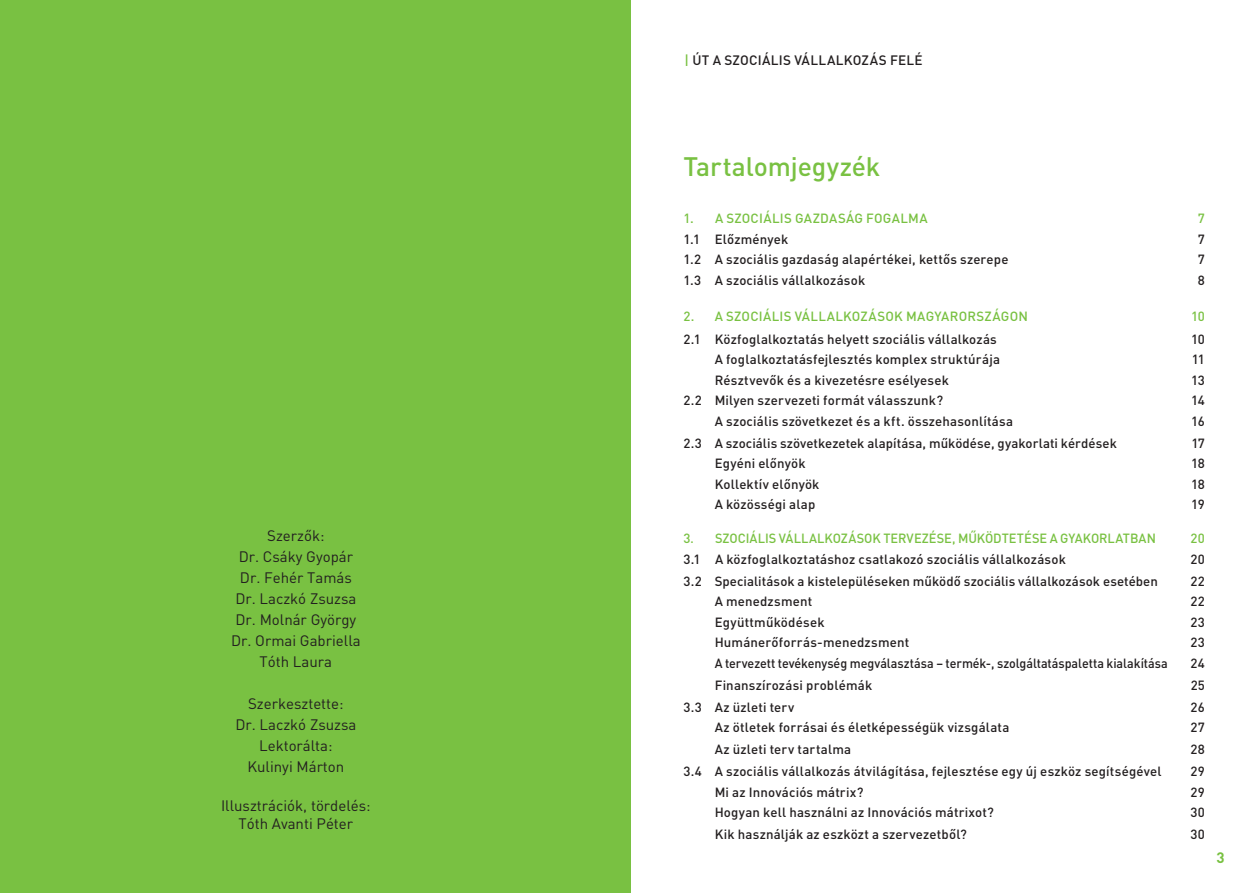
<style>
.page{position:relative;width:1259px;height:893px;background:#fff}
.page>*{position:absolute;margin:0;border:0;box-sizing:border-box;transform-origin:0 0}
.t1{font:500 26.4px "Din M";letter-spacing:-.005em;color:#79c142}
.t2{font:15px "Din CE";color:#231f20}
.t3{font:700 15px "Din M";color:#79c142}
.t4{font:500 13.5px "Din M";letter-spacing:.02em;color:#231f20}
.t5{font:500 13.2px "Din M";letter-spacing:.015em;color:#231f20}
.t6{font:500 13.2px "Din M";letter-spacing:.01em;color:#79c142}
.t7{font:500 13.2px "Din M";letter-spacing:-.005em;color:#231f20;scale:.95 1}
.s1{color:#79c142}
</style>
<div class="page">
<div style="left:0;top:0;width:631px;height:893px;background:#79c142"></div>
<p class="t2" style="left:267px;top:526px;width:59px">Szerzők:</p>
<p class="t2" style="left:239px;top:547px;width:116px">Dr. Csáky Gyopár</p>
<p class="t2" style="left:240px;top:568px;width:113px">Dr. Fehér Tamás</p>
<p class="t2" style="left:235px;top:589px;width:123px">Dr. Laczkó Zsuzsa</p>
<p class="t2" style="left:235px;top:610px;width:122px">Dr. Molnár György</p>
<p class="t2" style="left:231px;top:631px;width:131px">Dr. Ormai Gabriella</p>
<p class="t2" style="left:260px;top:652px;width:74px">Tóth Laura</p>
<p class="t2" style="left:248px;top:694px;width:97px">Szerkesztette:</p>
<p class="t2" style="left:235px;top:715px;width:123px">Dr. Laczkó Zsuzsa</p>
<p class="t2" style="left:259px;top:736px;width:75px">Lektorálta:</p>
<p class="t2" style="left:247px;top:757px;width:98px">Kulinyi Márton</p>
<p class="t2" style="left:221px;top:796px;width:151px">Illusztrációk, tördelés:</p>
<p class="t2" style="left:238px;top:814px;width:116px">Tóth Avanti Péter</p>
<p class="t4" style="left:684px;top:52px;width:239px"><span class="s1">|</span> ÚT A SZOCIÁLIS VÁLLALKOZÁS FELÉ</p>
<p class="t1" style="left:683px;top:149px;width:198px">Tartalomjegyzék</p>
<p class="t6" style="left:683px;top:210px;width:246px">1. A SZOCIÁLIS GAZDASÁG FOGALMA</p>
<p class="t6" style="left:1198px;top:210px;width:9px">7</p>
<p class="t5" style="left:683px;top:230px;width:106px">1.1 Előzmények</p>
<p class="t5" style="left:1198px;top:230px;width:9px">7</p>
<p class="t5" style="left:683px;top:251px;width:326px">1.2 A szociális gazdaság alapértékei, kettős szerepe</p>
<p class="t5" style="left:1198px;top:251px;width:9px">7</p>
<p class="t5" style="left:683px;top:271px;width:183px">1.3 A szociális vállalkozások</p>
<p class="t5" style="left:1198px;top:271px;width:9px">8</p>
<p class="t6" style="left:683px;top:308px;width:346px">2. A SZOCIÁLIS VÁLLALKOZÁSOK MAGYARORSZÁGON</p>
<p class="t6" style="left:1191px;top:308px;width:15px">10</p>
<p class="t5" style="left:683px;top:331px;width:315px">2.1 Közfoglalkoztatás helyett szociális vállalkozás</p>
<p class="t5" style="left:1191px;top:331px;width:15px">10</p>
<p class="t5" style="left:714px;top:351px;width:287px">A foglalkoztatásfejlesztés komplex struktúrája</p>
<p class="t5" style="left:1191px;top:351px;width:15px">11</p>
<p class="t5" style="left:714px;top:372px;width:236px">Résztvevők és a kivezetésre esélyesek</p>
<p class="t5" style="left:1191px;top:372px;width:15px">13</p>
<p class="t5" style="left:683px;top:392px;width:261px">2.2 Milyen szervezeti formát válasszunk?</p>
<p class="t5" style="left:1191px;top:392px;width:15px">14</p>
<p class="t5" style="left:714px;top:413px;width:300px">A szociális szövetkezet és a kft. összehasonlítása</p>
<p class="t5" style="left:1191px;top:413px;width:15px">16</p>
<p class="t5" style="left:683px;top:435px;width:435px">2.3 A szociális szövetkezetek alapítása, működése, gyakorlati kérdések</p>
<p class="t5" style="left:1191px;top:435px;width:15px">17</p>
<p class="t5" style="left:714px;top:455px;width:93px">Egyéni előnyök</p>
<p class="t5" style="left:1191px;top:455px;width:15px">18</p>
<p class="t5" style="left:714px;top:476px;width:106px">Kollektív előnyök</p>
<p class="t5" style="left:1191px;top:476px;width:15px">18</p>
<p class="t5" style="left:714px;top:496px;width:102px">A közösségi alap</p>
<p class="t5" style="left:1191px;top:496px;width:15px">19</p>
<p class="t6" style="left:683px;top:529px;width:474px">3. SZOCIÁLIS VÁLLALKOZÁSOK TERVEZÉSE, MŰKÖDTETÉSE A GYAKORLATBAN</p>
<p class="t6" style="left:1190px;top:529px;width:16px">20</p>
<p class="t5" style="left:683px;top:550px;width:384px">3.1 A közfoglalkoztatáshoz csatlakozó szociális vállalkozások</p>
<p class="t5" style="left:1190px;top:550px;width:16px">20</p>
<p class="t5" style="left:683px;top:572px;width:476px">3.2 Specialitások a kistelepüléseken működő szociális vállalkozások esetében</p>
<p class="t5" style="left:1190px;top:572px;width:16px">22</p>
<p class="t5" style="left:714px;top:593px;width:99px">A menedzsment</p>
<p class="t5" style="left:1190px;top:593px;width:16px">22</p>
<p class="t5" style="left:714px;top:613px;width:111px">Együttműködések</p>
<p class="t5" style="left:1190px;top:613px;width:16px">23</p>
<p class="t5" style="left:714px;top:634px;width:196px">Humánerőforrás-menedzsment</p>
<p class="t5" style="left:1190px;top:634px;width:16px">23</p>
<p class="t7" style="left:714px;top:654px;width:478px">A tervezett tevékenység megválasztása – termék-, szolgáltatáspaletta kialakítása</p>
<p class="t5" style="left:1190px;top:654px;width:16px">24</p>
<p class="t5" style="left:714px;top:676px;width:159px">Finanszírozási problémák</p>
<p class="t5" style="left:1190px;top:676px;width:16px">25</p>
<p class="t5" style="left:683px;top:698px;width:112px">3.3 Az üzleti terv</p>
<p class="t5" style="left:1190px;top:698px;width:16px">26</p>
<p class="t5" style="left:714px;top:719px;width:296px">Az ötletek forrásai és életképességük vizsgálata</p>
<p class="t5" style="left:1190px;top:719px;width:16px">27</p>
<p class="t5" style="left:714px;top:741px;width:138px">Az üzleti terv tartalma</p>
<p class="t5" style="left:1190px;top:741px;width:16px">28</p>
<p class="t5" style="left:683px;top:763px;width:479px">3.4 A szociális vállalkozás átvilágítása, fejlesztése egy új eszköz segítségével</p>
<p class="t5" style="left:1190px;top:763px;width:16px">29</p>
<p class="t5" style="left:714px;top:784px;width:150px">Mi az Innovációs mátrix?</p>
<p class="t5" style="left:1190px;top:784px;width:16px">29</p>
<p class="t5" style="left:714px;top:804px;width:281px">Hogyan kell használni az Innovációs mátrixot?</p>
<p class="t5" style="left:1190px;top:804px;width:16px">30</p>
<p class="t5" style="left:714px;top:826px;width:254px">Kik használják az eszközt a szervezetből?</p>
<p class="t5" style="left:1190px;top:826px;width:16px">30</p>
<p class="t3" style="left:1216px;top:848px;width:10px">3</p>
</div>
